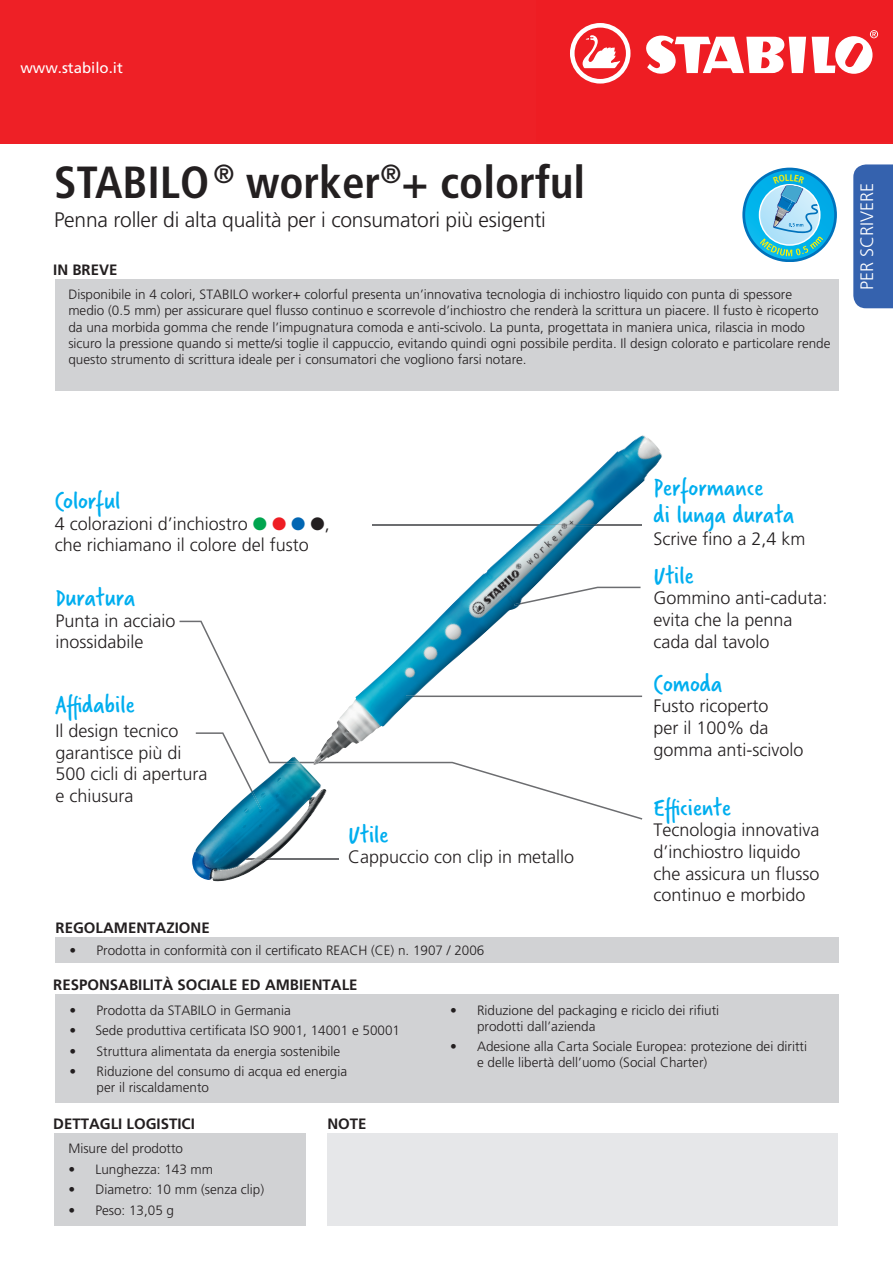
<style>
.page{position:relative;width:893px;height:1263px;background:#fff}
.page>*{position:absolute;margin:0;border:0;box-sizing:border-box;transform-origin:0 0}
.t1{font:700 condensed 45px "Frutiger";color:#231f20}
.t2{font:27px/27px "Verveine Corp";color:#00aeef}
.t3{font:300 21px "Frutiger";letter-spacing:-.01em;color:#231f20}
.t4{font:300 18px/21.6px "Frutiger";color:#231f20}
.t5{font:300 18px "Frutiger";color:#fff}
.t6{font:700 15px "Frutiger";color:#231f20}
.t7{font:15px "Frutiger";color:#fff}
.t8{font:300 13.5px/16.2px "Frutiger";color:#231f20}
.s1{color:#00a54f}
.s2{color:#ee1d23}
.s3{color:#0166b3}
</style>
<div class="page">
<div style="left:0;top:0;width:893px;height:144px;background:#ee2026"></div>
<div style="left:853px;top:164px;width:40px;height:144px;background:#3562ae"></div>
<div style="left:55px;top:279px;width:783px;height:111px;background:#d1d2d4"></div>
<hr style="left:247px;top:859px;width:92px;height:1px;background:#6c6d70">
<svg style="left:180px;top:621px;width:462px;height:199px"></svg>
<div style="left:55px;top:994px;width:783px;height:109px;background:#d1d2d4"></div>
<div style="left:55px;top:1133px;width:251px;height:93px;background:#d1d2d4"></div>
<div style="left:327px;top:1133px;width:511px;height:93px;background:#e6e7e9"></div>
<div style="left:56px;top:938px;width:783px;height:25px;background:#d1d2d4"></div>
<svg style="left:646px;top:36px;width:160px;height:38px"></svg>
<svg style="left:570px;top:23px;width:60px;height:61px"></svg>
<svg style="left:812px;top:30px;width:66px;height:44px"></svg>
<svg style="left:196px;top:732px;width:65px;height:25px"></svg>
<img style="left:192px;top:757px;width:107px;height:124px">
<svg style="left:247px;top:859px;width:22px;height:1px"></svg>
<svg style="left:285px;top:762px;width:16px;height:1px"></svg>
<img style="left:251px;top:791px;width:10px;height:18px">
<img style="left:314px;top:435px;width:348px;height:327px">
<img style="left:537px;top:524px;width:59px;height:2px">
<svg style="left:406px;top:695px;width:236px;height:2px"></svg>
<svg style="left:514px;top:587px;width:126px;height:19px"></svg>
<svg style="left:743px;top:168px;width:93px;height:94px"></svg>
<p class="t7" style="left:20px;top:59px;width:104px">www.stabilo.it</p>
<h1 class="t1" style="left:54px;top:156px;width:533px">STABILO <sup>®</sup> worker<sup>®</sup>+ colorful</h1>
<h3 class="t3" style="left:54px;top:208px;width:493px">Penna roller di alta qualità per i consumatori più esigenti</h3>
<p class="t6" style="left:53px;top:261px;width:66px">IN BREVE</p>
<p class="t8" style="left:68px;top:286px;width:764px">Disponibile in 4 colori, STABILO worker+ colorful presenta un’innovativa tecnologia di inchiostro liquido con punta di spessore medio (0.5 mm) per assicurare quel flusso continuo e scorrevole d’inchiostro che renderà la scrittura un piacere. Il fusto è ricoperto da una morbida gomma che rende l’impugnatura comoda e anti-scivolo. La punta, progettata in maniera unica, rilascia in modo sicuro la pressione quando si mette/si toglie il cappuccio, evitando quindi ogni possibile perdita. Il design colorato e particolare rende questo strumento di scrittura ideale per i consumatori che vogliono farsi notare.</p>
<h3 class="t5" style="left:857px;top:290px;width:109px;rotate:-90deg">PER SCRIVERE</h3>
<h2 class="t2" style="left:55px;top:487px;width:67px">Colorful</h2>
<h3 class="t4" style="left:55px;top:513px;width:277px">4 colorazioni d’inchiostro <span class="s1">●</span> <span class="s2">●</span> <span class="s3">●</span> ●, che richiamano il colore del fusto</h3>
<h2 class="t2" style="left:56px;top:584px;width:81px">Duratura</h2>
<h3 class="t4" style="left:56px;top:609px;width:122px">Punta in acciaio inossidabile</h3>
<h2 class="t2" style="left:56px;top:691px;width:81px">Affidabile</h2>
<h3 class="t4" style="left:56px;top:720px;width:154px">Il design tecnico garantisce più di<br>500 cicli di apertura e chiusura</h3>
<p class="t6" style="left:56px;top:919px;width:156px">REGOLAMENTAZIONE</p>
<h2 class="t2" style="left:348px;top:821px;width:42px">Utile</h2>
<h3 class="t4" style="left:348px;top:846px;width:228px">Cappuccio con clip in metallo</h3>
<p class="t8" style="left:70px;top:942px;width:416px">• Prodotta in conformità con il certificato REACH (CE) n. 1907 / 2006</p>
<h2 class="t2" style="left:653px;top:474px;width:142px">Performance<br>di lunga durata</h2>
<h3 class="t4" style="left:653px;top:528px;width:154px">Scrive fino a 2,4 km</h3>
<h2 class="t2" style="left:653px;top:562px;width:42px">Utile</h2>
<h3 class="t4" style="left:653px;top:587px;width:176px">Gommino anti-caduta: evita che la penna cada dal tavolo</h3>
<h2 class="t2" style="left:653px;top:670px;width:70px">Comoda</h2>
<h3 class="t4" style="left:653px;top:695px;width:151px">Fusto ricoperto<br>per il 100% da gomma anti-scivolo</h3>
<h2 class="t2" style="left:653px;top:794px;width:79px">Efficiente</h2>
<h3 class="t4" style="left:653px;top:819px;width:168px">Tecnologia innovativa d’inchiostro liquido che assicura un flusso continuo e morbido</h3>
<p class="t6" style="left:53px;top:976px;width:306px">RESPONSABILITÀ SOCIALE ED AMBIENTALE</p>
<p class="t8" style="left:70px;top:1000px;width:223px;line-height:20.4px">• Prodotta da STABILO in Germania •</p>
<p class="t8" style="left:70px;top:1043px;width:272px">• Struttura alimentata da energia sostenibile</p>
<p class="t8" style="left:97px;top:1063px;width:252px;text-indent:-27px">• Riduzione del consumo di acqua ed energia per il riscaldamento</p>
<p class="t8" style="left:95px;top:1022px;width:306px">Sede produttiva certificata ISO 9001, 14001 e 50001</p>
<p class="t6" style="left:53px;top:1115px;width:143px">DETTAGLI LOGISTICI</p>
<p class="t8" style="left:68px;top:1140px;width:116px">Misure del prodotto</p>
<p class="t8" style="left:68px;top:1161px;width:146px">• Lunghezza: 143 mm</p>
<p class="t8" style="left:68px;top:1181px;width:197px">• Diametro: 10 mm (senza clip)</p>
<p class="t8" style="left:68px;top:1202px;width:107px">• Peso: 13,05 g</p>
<p class="t6" style="left:327px;top:1115px;width:41px">NOTE</p>
<p class="t8" style="left:477px;top:1002px;width:244px;text-indent:-27px">• Riduzione del packaging e riciclo dei rifiuti prodotti dall’azienda</p>
<p class="t8" style="left:477px;top:1038px;width:332px;text-indent:-27px">• Adesione alla Carta Sociale Europea: protezione dei diritti e delle libertà dell’uomo (Social Charter)</p>
</div>
